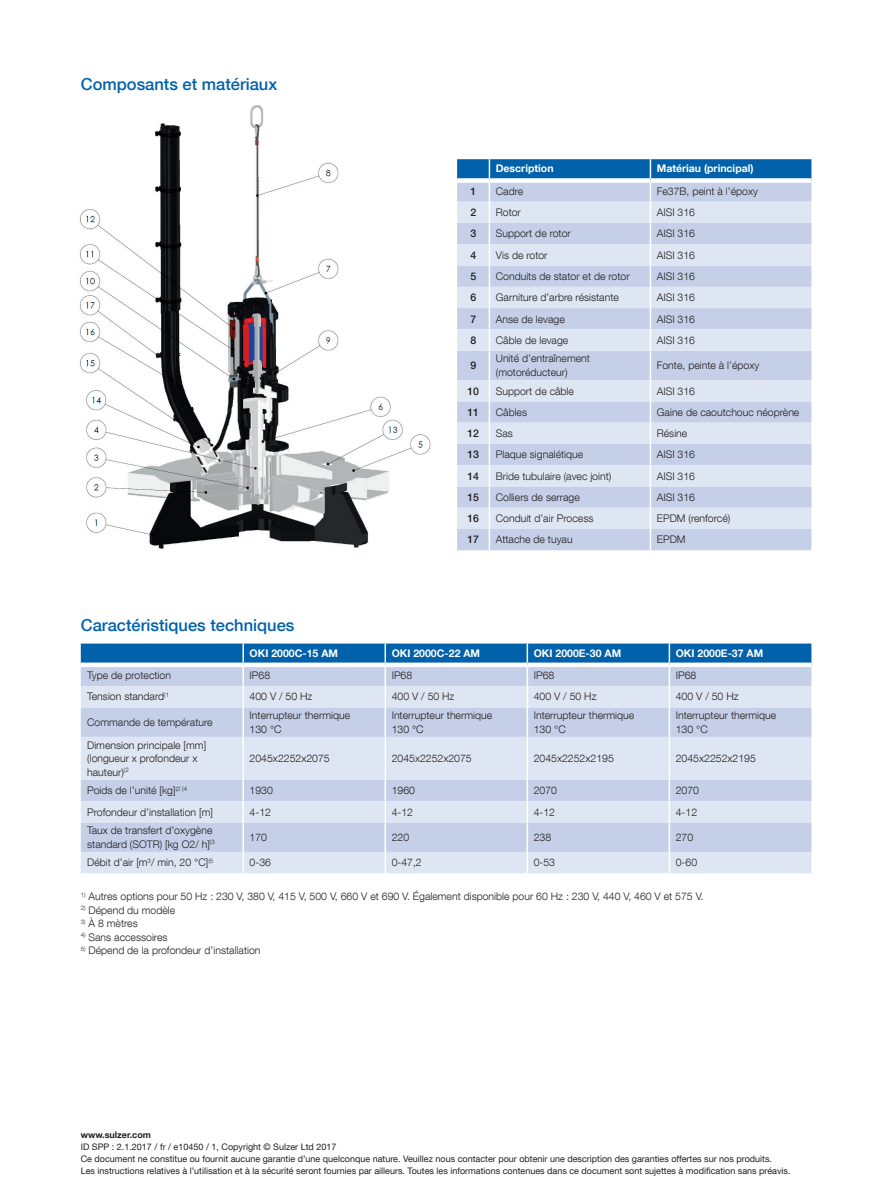
<style>
.page{position:relative;width:893px;height:1191px;background:#fff}
.page>*{position:absolute;margin:0;border:0;box-sizing:border-box;transform-origin:0 0}
.t1{font:500 16.5px "Helvetica Neue LT Com";color:#0161aa}
.t2{font:300 10.5px/13.5px "Helvetica Neue LT Com";color:#231f20}
.t3{font:700 10.5px "Helvetica Neue LT Com";color:#fff}
.t4{font:500 10.5px "Helvetica Neue LT Com";color:#231f20}
.t5{font:9px/12px "Helvetica Neue LT Com";color:#231f20}
.t6{font:700 9px "Helvetica Neue LT Com";color:#231f20}
</style>
<div class="page">
<svg style="left:81px;top:707px;width:730px;height:166px;background:#d2dbed"></svg>
<hr style="left:242px;top:707px;width:2px;height:30px;background:#fff">
<hr style="left:242px;top:737px;width:2px;height:43px;background:#fff">
<hr style="left:242px;top:780px;width:2px;height:21px;background:#fff">
<hr style="left:242px;top:801px;width:2px;height:21px;background:#fff">
<hr style="left:242px;top:822px;width:2px;height:30px;background:#fff">
<hr style="left:242px;top:852px;width:2px;height:21px;background:#fff">
<svg style="left:81px;top:643px;width:730px;height:64px;background:#96b8da"></svg>
<hr style="left:385px;top:707px;width:1px;height:30px;background:#fff">
<hr style="left:527px;top:707px;width:1px;height:30px;background:#fff">
<hr style="left:669px;top:707px;width:1px;height:30px;background:#fff">
<hr style="left:385px;top:737px;width:1px;height:43px;background:#fff">
<hr style="left:527px;top:737px;width:1px;height:43px;background:#fff">
<hr style="left:669px;top:737px;width:1px;height:43px;background:#fff">
<svg style="left:385px;top:780px;width:1px;height:42px"></svg>
<svg style="left:527px;top:780px;width:1px;height:42px"></svg>
<svg style="left:669px;top:780px;width:1px;height:42px"></svg>
<hr style="left:385px;top:822px;width:1px;height:30px;background:#fff">
<hr style="left:527px;top:822px;width:1px;height:30px;background:#fff">
<hr style="left:669px;top:822px;width:1px;height:30px;background:#fff">
<svg style="left:385px;top:852px;width:1px;height:21px"></svg>
<svg style="left:527px;top:852px;width:1px;height:21px"></svg>
<svg style="left:669px;top:852px;width:1px;height:21px"></svg>
<div style="left:385px;top:662px;width:142px;height:5px;background:#fff"></div>
<div style="left:527px;top:662px;width:142px;height:5px;background:#fff"></div>
<svg style="left:457px;top:159px;width:354px;height:391px;background:#c8d5ea"></svg>
<div style="left:457px;top:178px;width:32px;height:5px;background:#fff"></div>
<img style="left:80px;top:105px;width:351px;height:444px">
<h1 class="t1" style="left:81px;top:74px;width:198px">Composants et matériaux</h1>
<h1 class="t1" style="left:81px;top:614px;width:215px">Caractéristiques techniques</h1>
<p class="t3" style="left:496px;top:162px;width:59px">Description</p>
<p class="t3" style="left:657px;top:162px;width:98px">Matériau (principal)</p>
<p class="t4" style="left:470px;top:185px;width:7px">1</p>
<p class="t2" style="left:496px;top:184px;width:29px">Cadre</p>
<p class="t2" style="left:657px;top:184px;width:103px">Fe37B, peint à l’époxy</p>
<p class="t4" style="left:470px;top:206px;width:7px">2</p>
<p class="t2" style="left:496px;top:205px;width:27px">Rotor</p>
<p class="t2" style="left:657px;top:205px;width:40px">AISI 316</p>
<p class="t4" style="left:470px;top:227px;width:7px">3</p>
<p class="t2" style="left:496px;top:227px;width:77px">Support de rotor</p>
<p class="t2" style="left:657px;top:227px;width:40px">AISI 316</p>
<p class="t4" style="left:470px;top:249px;width:7px">4</p>
<p class="t2" style="left:496px;top:248px;width:53px">Vis de rotor</p>
<p class="t2" style="left:657px;top:248px;width:40px">AISI 316</p>
<p class="t4" style="left:470px;top:270px;width:7px">5</p>
<p class="t2" style="left:496px;top:269px;width:135px">Conduits de stator et de rotor</p>
<p class="t2" style="left:657px;top:269px;width:40px">AISI 316</p>
<p class="t4" style="left:470px;top:291px;width:7px">6</p>
<p class="t2" style="left:496px;top:290px;width:125px">Garniture d’arbre résistante</p>
<p class="t2" style="left:657px;top:290px;width:40px">AISI 316</p>
<p class="t4" style="left:470px;top:312px;width:7px">7</p>
<p class="t2" style="left:496px;top:312px;width:71px">Anse de levage</p>
<p class="t2" style="left:657px;top:312px;width:40px">AISI 316</p>
<p class="t4" style="left:470px;top:334px;width:7px">8</p>
<p class="t2" style="left:496px;top:333px;width:74px">Câble de levage</p>
<p class="t2" style="left:657px;top:333px;width:40px">AISI 316</p>
<p class="t4" style="left:470px;top:359px;width:7px">9</p>
<p class="t2" style="left:496px;top:352px;width:96px">Unité d’entraînement (motoréducteur)</p>
<p class="t2" style="left:657px;top:358px;width:104px">Fonte, peinte à l’époxy</p>
<p class="t4" style="left:467px;top:384px;width:13px">10</p>
<p class="t2" style="left:496px;top:384px;width:80px">Support de câble</p>
<p class="t2" style="left:657px;top:384px;width:40px">AISI 316</p>
<p class="t4" style="left:467px;top:406px;width:13px">11</p>
<p class="t2" style="left:496px;top:405px;width:33px">Câbles</p>
<p class="t2" style="left:657px;top:405px;width:144px">Gaine de caoutchouc néoprène</p>
<p class="t4" style="left:467px;top:427px;width:13px">12</p>
<p class="t2" style="left:496px;top:426px;width:19px">Sas</p>
<p class="t2" style="left:657px;top:426px;width:32px">Résine</p>
<p class="t4" style="left:467px;top:448px;width:13px">13</p>
<p class="t2" style="left:496px;top:447px;width:89px">Plaque signalétique</p>
<p class="t2" style="left:657px;top:447px;width:40px">AISI 316</p>
<p class="t4" style="left:467px;top:469px;width:13px">14</p>
<p class="t2" style="left:496px;top:469px;width:117px">Bride tubulaire (avec joint)</p>
<p class="t2" style="left:657px;top:469px;width:40px">AISI 316</p>
<p class="t4" style="left:467px;top:491px;width:13px">15</p>
<p class="t2" style="left:496px;top:490px;width:86px">Colliers de serrage</p>
<p class="t2" style="left:657px;top:490px;width:40px">AISI 316</p>
<p class="t4" style="left:467px;top:512px;width:13px">16</p>
<p class="t2" style="left:496px;top:511px;width:99px">Conduit d’air Process</p>
<p class="t2" style="left:657px;top:511px;width:75px">EPDM (renforcé)</p>
<p class="t4" style="left:467px;top:533px;width:13px">17</p>
<p class="t2" style="left:496px;top:533px;width:78px">Attache de tuyau</p>
<p class="t2" style="left:657px;top:533px;width:30px">EPDM</p>
<p class="t3" style="left:250px;top:646px;width:90px">OKI 2000C-15 AM</p>
<p class="t3" style="left:392px;top:646px;width:90px">OKI 2000C-22 AM</p>
<p class="t3" style="left:534px;top:646px;width:89px">OKI 2000E-30 AM</p>
<p class="t3" style="left:676px;top:646px;width:89px">OKI 2000E-37 AM</p>
<p class="t2" style="left:87px;top:668px;width:85px">Type de protection</p>
<p class="t2" style="left:250px;top:668px;width:22px">IP68</p>
<p class="t2" style="left:392px;top:668px;width:22px">IP68</p>
<p class="t2" style="left:534px;top:668px;width:22px">IP68</p>
<p class="t2" style="left:676px;top:668px;width:22px">IP68</p>
<p class="t2" style="left:87px;top:690px;width:83px">Tension standard<sup>(1</sup></p>
<p class="t2" style="left:250px;top:690px;width:64px">400 V / 50 Hz</p>
<p class="t2" style="left:392px;top:690px;width:64px">400 V / 50 Hz</p>
<p class="t2" style="left:534px;top:690px;width:64px">400 V / 50 Hz</p>
<p class="t2" style="left:676px;top:690px;width:64px">400 V / 50 Hz</p>
<p class="t2" style="left:87px;top:715px;width:127px">Commande de température</p>
<p class="t2" style="left:250px;top:708px;width:102px">Interrupteur thermique<br>130 °C</p>
<p class="t2" style="left:392px;top:708px;width:102px">Interrupteur thermique<br>130 °C</p>
<p class="t2" style="left:534px;top:708px;width:102px">Interrupteur thermique<br>130 °C</p>
<p class="t2" style="left:676px;top:708px;width:102px">Interrupteur thermique<br>130 °C</p>
<p class="t2" style="left:87px;top:738px;width:121px">Dimension principale [mm] (longueur x profondeur x hauteur)<sup>(2</sup></p>
<p class="t2" style="left:250px;top:751px;width:82px">2045x2252x2075</p>
<p class="t2" style="left:392px;top:751px;width:82px">2045x2252x2075</p>
<p class="t2" style="left:534px;top:751px;width:82px">2045x2252x2195</p>
<p class="t2" style="left:676px;top:751px;width:82px">2045x2252x2195</p>
<p class="t2" style="left:87px;top:783px;width:101px">Poids de l’unité [kg]<sup>(2</sup> <sup>(4</sup></p>
<p class="t2" style="left:250px;top:783px;width:25px">1930</p>
<p class="t2" style="left:392px;top:783px;width:25px">1960</p>
<p class="t2" style="left:534px;top:783px;width:25px">2070</p>
<p class="t2" style="left:676px;top:783px;width:25px">2070</p>
<p class="t2" style="left:87px;top:805px;width:127px">Profondeur d’installation [m]</p>
<p class="t2" style="left:250px;top:805px;width:23px">4-12</p>
<p class="t2" style="left:392px;top:805px;width:23px">4-12</p>
<p class="t2" style="left:534px;top:805px;width:23px">4-12</p>
<p class="t2" style="left:676px;top:805px;width:23px">4-12</p>
<p class="t2" style="left:87px;top:823px;width:129px">Taux de transfert d’oxygène standard (SOTR) [kg O2/ h]<sup>(3</sup></p>
<p class="t2" style="left:250px;top:830px;width:19px">170</p>
<p class="t2" style="left:392px;top:830px;width:19px">220</p>
<p class="t2" style="left:534px;top:830px;width:19px">238</p>
<p class="t2" style="left:676px;top:830px;width:19px">270</p>
<p class="t2" style="left:87px;top:855px;width:128px">Débit d’air [m<sup>3</sup>/ min, 20 °C]<sup>(5</sup></p>
<p class="t2" style="left:250px;top:855px;width:23px">0-36</p>
<p class="t2" style="left:392px;top:855px;width:32px">0-47,2</p>
<p class="t2" style="left:534px;top:855px;width:23px">0-53</p>
<p class="t2" style="left:676px;top:855px;width:23px">0-60</p>
<p class="t2" style="left:81px;top:889px;width:624px"><sup>1)</sup> Autres options pour 50 Hz : 230 V, 380 V, 415 V, 500 V, 660 V et 690 V. Également disponible pour 60 Hz : 230 V, 440 V, 460 V et 575 V.</p>
<p class="t2" style="left:81px;top:903px;width:96px"><sup>2)</sup> Dépend du modèle</p>
<p class="t2" style="left:81px;top:916px;width:59px"><sup>3)</sup> À 8 mètres</p>
<p class="t2" style="left:81px;top:930px;width:88px"><sup>4)</sup> Sans accessoires</p>
<p class="t2" style="left:81px;top:943px;width:181px"><sup>5)</sup> Dépend de la profondeur d’installation</p>
<p class="t6" style="left:81px;top:1129px;width:72px">www.sulzer.com</p>
<p class="t5" style="left:81px;top:1140px;width:711px">ID SPP : 2.1.2017 / fr / e10450 / 1, Copyright © Sulzer Ltd 2017<br>Ce document ne constitue ou fournit aucune garantie d’une quelconque nature. Veuillez nous contacter pour obtenir une description des garanties offertes sur nos produits.<br>Les instructions relatives à l’utilisation et à la sécurité seront fournies par ailleurs. Toutes les informations contenues dans ce document sont sujettes à modification sans préavis.</p>
</div>
